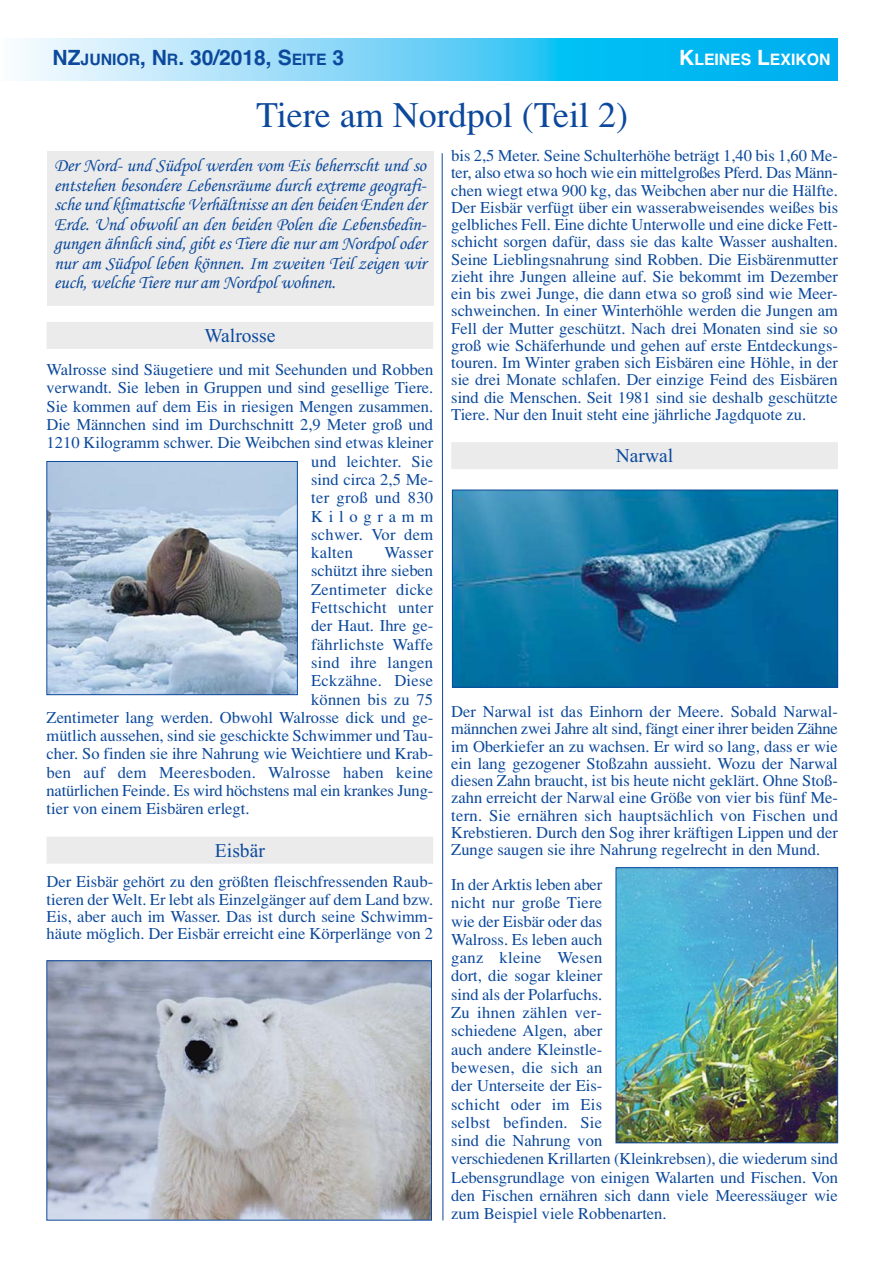
<style>
.page{position:relative;width:893px;height:1263px;background:#fff}
.page>*{position:absolute;margin:0;border:0;box-sizing:border-box;transform-origin:0 0}
.t1{font:36px "Times H Roman";color:#0c499c}
.t2{font:700 21px "Helvetica";color:#0c499c}
.t3{font:19.5px "Times New Roman";color:#0c499c}
.t4{font:18.75px/19.5px "Monotype Corsiva";letter-spacing:-.01em;color:#0c499c;text-align:justify}
.t5{font:16.5px/17.2px "Times H Roman";color:#0c499c;text-align:justify}
.t6{font:16.5px "Times H Roman";letter-spacing:.02em;color:#0c499c}
.t7{font:16.5px "Times H Roman";letter-spacing:.35em;color:#0c499c}
.t8{font:700 15.75px "Helvetica";color:#fff}
.s1{font-size:15.75px}
.s2{font-size:21px}
</style>
<div class="page">
<svg style="left:20px;top:38px;width:817px;height:43px;background:#63d0f6"></svg>
<div style="left:47px;top:322px;width:386px;height:27px;background:#ebebeb"></div>
<div style="left:47px;top:837px;width:386px;height:27px;background:#ebebeb"></div>
<div style="left:451px;top:442px;width:386px;height:27px;background:#ebebeb"></div>
<div style="left:47px;top:151px;width:386px;height:154px;background:#ebebeb"></div>
<img style="left:49px;top:463px;width:246px;height:230px">
<div style="left:47px;top:461px;width:250px;height:234px;border:1px solid #0c499c"></div>
<img style="left:454px;top:492px;width:381px;height:193px">
<div style="left:452px;top:490px;width:385px;height:197px;border:1px solid #0c499c"></div>
<img style="left:617px;top:869px;width:218px;height:272px">
<div style="left:615px;top:867px;width:222px;height:276px;border:1px solid #0c499c"></div>
<img style="left:49px;top:963px;width:380px;height:255px">
<svg style="left:442px;top:153px;width:1px;height:1068px"></svg>
<p class="t2" style="left:53px;top:50px;width:293px">NZ<span class="s1">JUNIOR</span>, N<span class="s1">R</span>. 30/2018, S<span class="s1">EITE</span> 3</p>
<p class="t8" style="left:679px;top:54px;width:153px"><span class="s2">K</span>LEINES <span class="s2">L</span>EXIKON</p>
<h1 class="t1" style="left:256px;top:103px;width:373px">Tiere am Nordpol (Teil 2)</h1>
<p class="t4" style="left:54px;top:158px;width:374px">Der Nord- und Südpol werden vom Eis beherrscht und so entstehen besondere Lebensräume durch extreme geografi&shy;sche und klimatische Verhältnisse an den beiden Enden der Erde. Und obwohl an den beiden Polen die Lebensbedin&shy;gungen ähnlich sind, gibt es Tiere die nur am Nordpol oder nur am Südpol leben können. Im zweiten Teil zeigen wir euch, welche Tiere nur am Nordpol wohnen.</p>
<p class="t3" style="left:204px;top:324px;width:72px">Walrosse</p>
<p class="t5" style="left:47px;top:363px;width:388px">Walrosse sind Säugetiere und mit Seehunden und Robben</p>
<p class="t5" style="left:47px;top:381px;width:388px">verwandt. Sie leben in Gruppen und sind gesellige Tiere.</p>
<p class="t5" style="left:47px;top:399px;width:388px">Sie kommen auf dem Eis in riesigen Mengen zusammen.</p>
<p class="t5" style="left:47px;top:418px;width:388px">Die Männchen sind im Durchschnitt 2,9 Meter groß und</p>
<p class="t5" style="left:47px;top:436px;width:388px">1210 Kilogramm schwer. Die Weibchen sind etwas kleiner</p>
<p class="t6" style="left:311px;top:455px;width:124px">und leichter. Sie</p>
<p class="t5" style="left:311px;top:472px;width:124px">sind circa 2,5 Me-</p>
<p class="t6" style="left:311px;top:492px;width:124px">ter groß und 830</p>
<p class="t7" style="left:311px;top:510px;width:124px">Kilogramm</p>
<p class="t6" style="left:311px;top:529px;width:124px">schwer. Vor dem</p>
<p class="t5" style="left:311px;top:546px;width:43px">kalten</p>
<p class="t5" style="left:384px;top:546px;width:50px">Wasser</p>
<p class="t5" style="left:311px;top:564px;width:124px">schützt ihre sieben</p>
<p class="t6" style="left:311px;top:584px;width:124px">Zentimeter dicke</p>
<p class="t6" style="left:311px;top:602px;width:124px">Fettschicht unter</p>
<p class="t5" style="left:311px;top:619px;width:124px">der Haut. Ihre ge-</p>
<p class="t6" style="left:311px;top:638px;width:124px">fährlichste Waffe</p>
<p class="t6" style="left:311px;top:657px;width:124px">sind ihre langen</p>
<p class="t6" style="left:311px;top:675px;width:124px">Eckzähne. Diese</p>
<p class="t5" style="left:311px;top:692px;width:124px">können bis zu 75</p>
<p class="t5" style="left:47px;top:710px;width:388px">Zentimeter lang werden. Obwohl Walrosse dick und ge-</p>
<p class="t5" style="left:47px;top:729px;width:388px">mütlich aussehen, sind sie geschickte Schwimmer und Tau-</p>
<p class="t5" style="left:47px;top:747px;width:388px">cher. So finden sie ihre Nahrung wie Weichtiere und Krab-</p>
<p class="t6" style="left:47px;top:767px;width:388px">ben auf dem Meeresboden. Walrosse haben keine</p>
<p class="t5" style="left:47px;top:784px;width:388px">natürlichen Feinde. Es wird höchstens mal ein krankes Jung-</p>
<p class="t5" style="left:47px;top:802px;width:204px">tier von einem Eisbären erlegt.</p>
<p class="t3" style="left:215px;top:839px;width:51px">Eisbär</p>
<p class="t5" style="left:47px;top:875px;width:388px">Der Eisbär gehört zu den größten fleischfressenden Raub&shy;tieren der Welt. Er lebt als Einzelgänger auf dem Land bzw.<br>Eis, aber auch im Wasser. Das ist durch seine Schwimm&shy;häute möglich. Der Eisbär erreicht eine Körperlänge von 2</p>
<p class="t5" style="left:451px;top:149px;width:388px">bis 2,5 Meter. Seine Schulterhöhe beträgt 1,40 bis 1,60 Me&shy;ter, also etwa so hoch wie ein mittelgroßes Pferd. Das Männ&shy;chen wiegt etwa 900 kg, das Weibchen aber nur die Hälfte.<br>Der Eisbär verfügt über ein wasserabweisendes weißes bis gelbliches Fell. Eine dichte Unterwolle und eine dicke Fett&shy;schicht sorgen dafür, dass sie das kalte Wasser aushalten.<br>Seine Lieblingsnahrung sind Robben. Die Eisbärenmutter zieht ihre Jungen alleine auf. Sie bekommt im Dezember ein bis zwei Junge, die dann etwa so groß sind wie Meer&shy;schweinchen. In einer Winterhöhle werden die Jungen am Fell der Mutter geschützt. Nach drei Monaten sind sie so groß wie Schäferhunde und gehen auf erste Entdeckungs&shy;touren. Im Winter graben sich Eisbären eine Höhle, in der sie drei Monate schlafen. Der einzige Feind des Eisbären sind die Menschen. Seit 1981 sind sie deshalb geschützte Tiere. Nur den Inuit steht eine jährliche Jagdquote zu.</p>
<p class="t3" style="left:616px;top:444px;width:59px">Narwal</p>
<p class="t5" style="left:451px;top:705px;width:388px">Der Narwal ist das Einhorn der Meere. Sobald Narwal&shy;männchen zwei Jahre alt sind, fängt einer ihrer beiden Zähne im Oberkiefer an zu wachsen. Er wird so lang, dass er wie ein lang gezogener Stoßzahn aussieht. Wozu der Narwal diesen Zahn braucht, ist bis heute nicht geklärt. Ohne Stoß&shy;zahn erreicht der Narwal eine Größe von vier bis fünf Me&shy;tern. Sie ernähren sich hauptsächlich von Fischen und Krebstieren. Durch den Sog ihrer kräftigen Lippen und der Zunge saugen sie ihre Nahrung regelrecht in den Mund.</p>
<p class="t5" style="left:451px;top:877px;width:388px;line-height:18.3px;text-align:left">In der Arktis leben aber<br>nicht nur große Tiere<br>wie der Eisbär oder das<br>Walross. Es leben auch<br>ganz kleine Wesen<br>dort, die sogar kleiner<br>sind als der Polarfuchs.<br>Zu ihnen zählen ver-<br>schiedene Algen, aber<br>auch andere Kleinstle-<br>bewesen, die sich an<br>der Unterseite der Eis-<br>schicht oder im Eis<br>selbst befinden. Sie<br>sind die Nahrung von<br>verschiedenen Krillarten (Kleinkrebsen), die wiederum sind<br>Lebensgrundlage von einigen Walarten und Fischen. Von den Fischen ernähren sich dann viele Meeressäuger wie zum Beispiel viele Robbenarten.</p>
</div>
